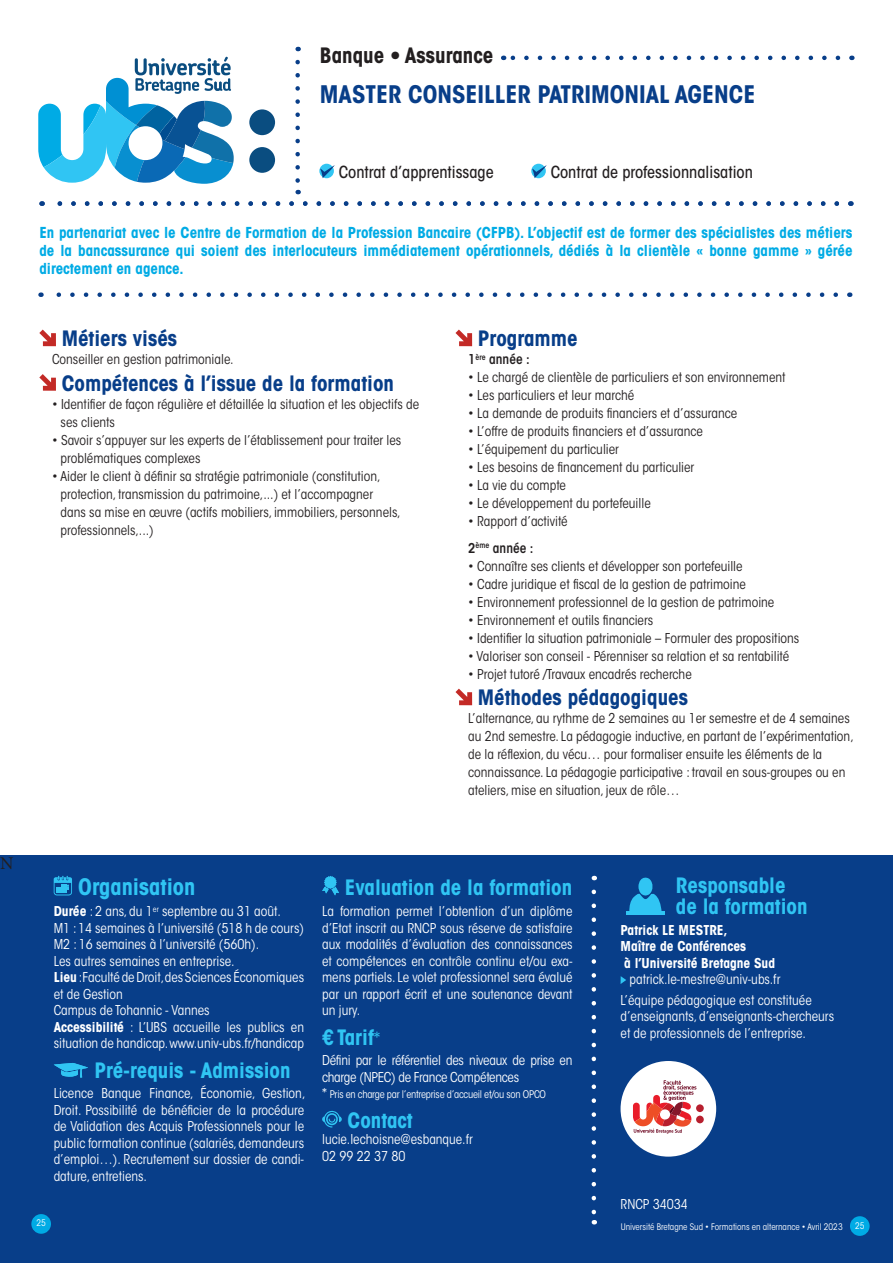
<style>
.page{position:relative;width:893px;height:1263px;background:#fff}
.page>*{position:absolute;margin:0;border:0;box-sizing:border-box;transform-origin:0 0}
.t1{font:700 condensed 24px "ITC Avant Garde Std";color:#083e89}
.t2{font:700 condensed 22.5px "ITC Avant Garde Std";color:#30c5f3}
.t3{font:700 condensed 21px/21px "ITC Avant Garde Std";color:#30c5f3}
.t4{font:700 condensed 21px "ITC Avant Garde Std";color:#083e89}
.t5{font:700 condensed 21px "ITC Avant Garde Std";color:#231f20}
.t6{font:18px "Minion Pro";color:#231f20}
.t7{font:500 condensed 16.5px "ITC Avant Garde Std";color:#231f20}
.t8{font:700 condensed 15px/18px "ITC Avant Garde Std";color:#00abe5;text-align:justify}
.t9{font:condensed 13.5px/18px "ITC Avant Garde Std";color:#231f20}
.t10{font:condensed 13.5px/16.5px "ITC Avant Garde Std";color:#fff}
.t11{font:condensed 13.5px/16.5px "ITC Avant Garde Std";letter-spacing:-.02em;color:#fff}
.t12{font:700 condensed 13.5px/16.5px "ITC Avant Garde Std";color:#fff}
.t13{font:600 condensed 13.5px "ITC Avant Garde Std";color:#231f20}
.t14{font:condensed 10.5px "ITC Avant Garde Std";letter-spacing:-.02em;color:#fff}
.t15{font:condensed 9px "ITC Avant Garde Std";color:#fff}
.s1{font-weight:600}
.s2{font-weight:700}
.s3{font-weight:400;font-size:18px}
.s4{font-size:13.5px}
</style>
<div class="page">
<div style="left:0;top:855px;width:893px;height:408px;background:#083e89"></div>
<div style="left:249px;top:109px;width:26px;height:26px;background:#0a4d80;border-radius:50%"></div>
<div style="left:249px;top:147px;width:26px;height:26px;background:#0a4d80;border-radius:50%"></div>
<svg style="left:38px;top:57px;width:196px;height:127px"></svg>
<svg style="left:295px;top:62px;width:5px;height:132px"></svg>
<svg style="left:592px;top:892px;width:4px;height:332px"></svg>
<hr style="left:626px;top:911px;width:38px;height:4px;background:#30c5f3">
<div style="left:850px;top:1216px;width:20px;height:20px;background:#00abe5;border-radius:50%"></div>
<svg style="left:54px;top:876px;width:18px;height:19px"></svg>
<svg style="left:54px;top:1063px;width:34px;height:14px"></svg>
<svg style="left:322px;top:876px;width:17px;height:19px"></svg>
<svg style="left:322px;top:1111px;width:20px;height:16px"></svg>
<svg style="left:39px;top:330px;width:17px;height:16px"></svg>
<svg style="left:39px;top:374px;width:17px;height:17px"></svg>
<svg style="left:455px;top:330px;width:17px;height:16px"></svg>
<svg style="left:455px;top:689px;width:17px;height:16px"></svg>
<svg style="left:320px;top:165px;width:15px;height:13px"></svg>
<svg style="left:532px;top:165px;width:15px;height:13px"></svg>
<svg style="left:621px;top:976px;width:5px;height:8px"></svg>
<svg style="left:41px;top:292px;width:795px;height:5px"></svg>
<svg style="left:42px;top:201px;width:795px;height:5px"></svg>
<svg style="left:629px;top:877px;width:33px;height:34px"></svg>
<hr style="left:627px;top:911px;width:38px;height:4px;background:#30c5f3">
<div style="left:31px;top:1214px;width:20px;height:20px;background:#00abe5;border-radius:50%"></div>
<svg style="left:510px;top:56px;width:328px;height:4px"></svg>
<div style="left:621px;top:1061px;width:95px;height:95px;background:#fff;border-radius:50%"></div>
<div style="left:696px;top:1104px;width:8px;height:8px;background:#b71f2e;border-radius:50%"></div>
<div style="left:696px;top:1115px;width:8px;height:8px;background:#b71f2e;border-radius:50%"></div>
<svg style="left:633px;top:1080px;width:63px;height:53px"></svg>
<h3 class="t5" style="left:320px;top:42px;width:175px">Banque • Assurance</h3>
<h1 class="t1" style="left:320px;top:79px;width:437px">MASTER CONSEILLER PATRIMONIAL AGENCE</h1>
<h3 class="t6" style="left:0;top:851px;width:15px">N</h3>
<p class="t7" style="left:339px;top:162px;width:156px">Contrat d’apprentissage</p>
<p class="t7" style="left:551px;top:162px;width:204px">Contrat de professionnalisation</p>
<p class="t8" style="left:39px;top:223px;width:815px">En partenariat avec le Centre de Formation de la Profession Bancaire (CFPB). L’objectif est de former des spécialistes des métiers de la bancassurance qui soient des interlocuteurs immédiatement opérationnels, dédiés à la clientèle « bonne gamme » gérée directement en agence.</p>
<h3 class="t4" style="left:62px;top:325px;width:117px">Métiers visés</h3>
<p class="t9" style="left:52px;top:350px;width:183px">Conseiller en gestion patrimoniale.</p>
<h3 class="t4" style="left:62px;top:370px;width:334px">Compétences à l’issue de la formation</h3>
<p class="t9" style="left:61px;top:395px;width:360px;text-indent:-9px">• Identifier de façon régulière et détaillée la situation et les objectifs de ses clients</p>
<p class="t9" style="left:61px;top:431px;width:342px;text-indent:-9px">• Savoir s’appuyer sur les experts de l’établissement pour traiter les problématiques complexes</p>
<p class="t9" style="left:61px;top:467px;width:342px;text-indent:-9px">• Aider le client à définir sa stratégie patrimoniale (constitution, protection, transmission du patrimoine,...) et l’accompagner dans sa mise en œuvre (actifs mobiliers, immobiliers, personnels, professionnels,...)</p>
<h3 class="t4" style="left:478px;top:325px;width:101px">Programme</h3>
<p class="t13" style="left:468px;top:351px;width:63px">1<sup>ère</sup> année :</p>
<p class="t9" style="left:468px;top:368px;width:319px">• Le chargé de clientèle de particuliers et son environnement</p>
<p class="t9" style="left:468px;top:386px;width:167px">• Les particuliers et leur marché</p>
<p class="t9" style="left:468px;top:404px;width:270px">• La demande de produits financiers et d’assurance</p>
<p class="t9" style="left:468px;top:422px;width:236px">• L’offre de produits financiers et d’assurance</p>
<p class="t9" style="left:468px;top:440px;width:152px">• L’équipement du particulier</p>
<p class="t9" style="left:468px;top:458px;width:228px">• Les besoins de financement du particulier</p>
<p class="t9" style="left:468px;top:476px;width:99px">• La vie du compte</p>
<p class="t9" style="left:468px;top:494px;width:184px">• Le développement du portefeuille</p>
<p class="t9" style="left:468px;top:508px;width:101px;line-height:26.5px">• Rapport d’activité<br><span class="s1">2</span><sup>ème</sup> <span class="s1">année :</span></p>
<p class="t9" style="left:468px;top:557px;width:276px">• Connaître ses clients et développer son portefeuille</p>
<p class="t9" style="left:468px;top:575px;width:279px">• Cadre juridique et fiscal de la gestion de patrimoine</p>
<p class="t9" style="left:468px;top:593px;width:308px">• Environnement professionnel de la gestion de patrimoine</p>
<p class="t9" style="left:468px;top:611px;width:187px">• Environnement et outils financiers</p>
<p class="t9" style="left:468px;top:629px;width:333px">• Identifier la situation patrimoniale – Formuler des propositions</p>
<p class="t9" style="left:468px;top:647px;width:323px">• Valoriser son conseil - Pérenniser sa relation et sa rentabilité</p>
<p class="t9" style="left:468px;top:665px;width:225px">• Projet tutoré /Travaux encadrés recherche</p>
<h3 class="t4" style="left:478px;top:684px;width:211px">Méthodes pédagogiques</h3>
<p class="t9" style="left:468px;top:709px;width:387px">L’alternance, au rythme de 2 semaines au 1er semestre et de 4 semaines au 2nd semestre. La pédagogie inductive, en partant de l’expérimentation, de la réflexion, du vécu… pour formaliser ensuite les éléments de la connaissance. La pédagogie participative : travail en sous-groupes ou en ateliers, mise en situation, jeux de rôle…</p>
<h2 class="t2" style="left:78px;top:873px;width:119px">Organisation</h2>
<p class="t10" style="left:54px;top:903px;width:252px"><span class="s2">Durée</span> : 2 ans, du 1<sup>er</sup> septembre au 31 août.<br>M1 : 14 semaines à l’université (518 h de cours)<br>M2 : 16 semaines à l’université (560h).<br>Les autres semaines en entreprise.<br><span class="s2">Lieu</span> :Faculté de Droit,des Sciences Économiques et de Gestion<br>Campus de Tohannic - Vannes<br><span class="s2">Accessibilité</span> : L’UBS accueille les publics en situation de handicap. www.univ-ubs.fr/handicap</p>
<h3 class="t3" style="left:94px;top:1059px;width:198px">Pré-requis - Admission</h3>
<p class="t10" style="left:54px;top:1085px;width:253px;text-align:justify">Licence Banque Finance, Économie, Gestion, Droit. Possibilité de bénéficier de la procédure de Validation des Acquis Professionnels pour le public formation continue (salariés, demandeurs d’emploi…). Recrutement sur dossier de candi&shy;dature, entretiens.</p>
<p class="t15" style="left:37px;top:1218px;width:11px">25</p>
<h3 class="t3" style="left:345px;top:877px;width:229px">Evaluation de la formation</h3>
<p class="t10" style="left:322px;top:903px;width:252px;text-align:justify">La formation permet l’obtention d’un diplôme d’Etat inscrit au RNCP sous réserve de satisfaire aux modalités d’évaluation des connaissances et compétences en contrôle continu et/ou exa&shy;mens partiels. Le volet professionnel sera évalué par un rapport écrit et une soutenance devant un jury.</p>
<h3 class="t3" style="left:322px;top:1026px;width:60px">€ Tarif<span class="s3">*</span></h3>
<p class="t11" style="left:322px;top:1052px;width:252px">Défini par le référentiel des niveaux de prise en charge (NPEC) de France Compétences</p>
<p class="t14" style="left:322px;top:1088px;width:225px"><span class="s4">*</span> Pris en charge par l’entreprise d’accueil et/ou son OPCO</p>
<h3 class="t3" style="left:348px;top:1109px;width:67px">Contact</h3>
<p class="t10" style="left:322px;top:1131px;width:152px">lucie.lechoisne@esbanque.fr<br>02 99 22 37 80</p>
<h3 class="t3" style="left:676px;top:874px;width:133px">Responsable de la formation</h3>
<p class="t12" style="left:621px;top:921px;width:156px">Patrick LE MESTRE,<br>Maître de Conférences<br>à l’Université Bretagne Sud</p>
<p class="t10" style="left:621px;top:969px;width:193px;line-height:20.7px;text-indent:9px">patrick.le-mestre@univ-ubs.fr<br>L’équipe pédagogique est constituée</p>
<p class="t10" style="left:621px;top:1008px;width:215px">d’enseignants, d’enseignants-chercheurs et de professionnels de l’entreprise.</p>
<p class="t10" style="left:621px;top:1196px;width:69px">RNCP 34034</p>
<p class="t15" style="left:621px;top:1221px;width:223px">Université Bretagne Sud • Formations en alternance • Avril 2023</p>
<p class="t15" style="left:855px;top:1220px;width:11px">25</p>
</div>
